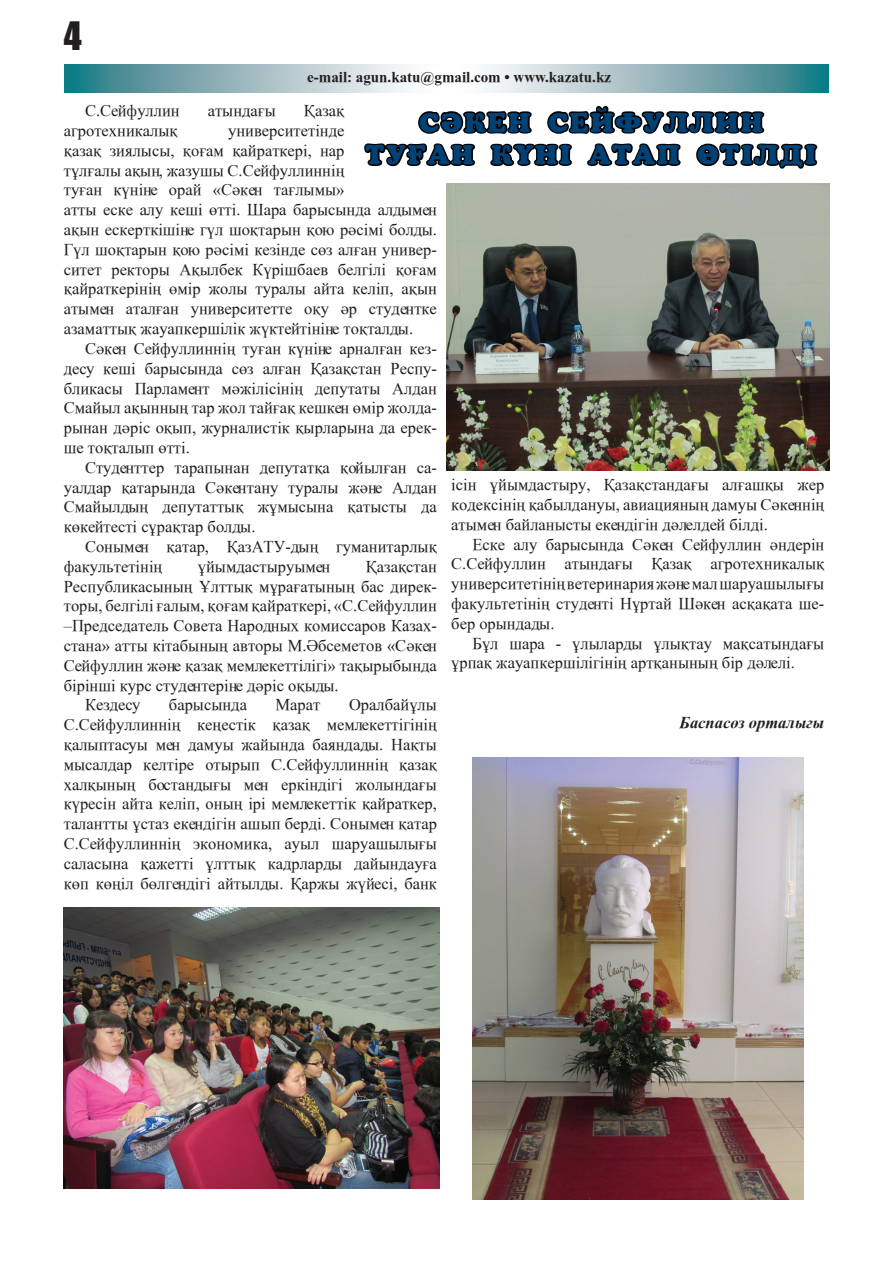
<style>
.page{position:relative;width:893px;height:1263px;background:#fff}
.page>*{position:absolute;margin:0;border:0;box-sizing:border-box;transform-origin:0 0}
.t1{font:36px "Impact";color:#231f20}
.t2{font:27px/32.4px "KZ Cooper";letter-spacing:.075em;color:#004275;text-align:center}
.t3{font:16.5px/19.8px "Times New Roman KZ";color:#231f20;text-align:justify}
.t4{font:italic 16.5px "Times New Roman KZ Bold";color:#231f20}
.t5{font:15px "Times New Roman KZ Bold";color:#231f20}
</style>
<div class="page">
<svg style="left:65px;top:65px;width:763px;height:28px"></svg>
<svg style="left:362px;top:64px;width:457px;height:105px"></svg>
<img style="left:446px;top:183px;width:383px;height:287px">
<img style="left:64px;top:907px;width:376px;height:282px">
<img style="left:472px;top:757px;width:332px;height:442px">
<h1 class="t1" style="left:64px;top:8px;width:19px">4</h1>
<p class="t5" style="left:307px;top:67px;width:305px">e-mail: agun.katu@gmail.com • www.kazatu.kz</p>
<p class="t3" style="left:85px;top:101px;width:96px">С.Сейфуллин</p>
<p class="t3" style="left:208px;top:101px;width:70px">атындағы</p>
<p class="t3" style="left:304px;top:101px;width:42px">Қазақ</p>
<p class="t3" style="left:64px;top:120px;width:115px">агротехникалық</p>
<h2 class="t2" style="left:366px;top:107px;width:452px">Сәкен Сейфуллин туған күні атап өтілді</h2>
<p class="t3" style="left:64px;top:120px;width:375px;text-align:left;text-indent:164px">университетінде<br>қазақ зиялысы, қоғам қайраткері, нар<br>тұлғалы ақын, жазушы С.Сейфуллиннің<br>туған күніне орай «Сәкен тағлымы»<br>атты еске алу кеші өтті. Шара барысында алдымен ақын ескерткішіне гүл шоқтарын қою рәсімі болды.<br>Гүл шоқтарын қою рәсімі кезінде сөз алған универ&shy;ситет ректоры Ақылбек Күрішбаев белгілі қоғам қайраткерінің өмір жолы туралы айта келіп, ақын атымен аталған университетте оқу әр студентке азаматтық жауапкершілік жүктейтініне тоқталды.</p>
<p class="t3" style="left:64px;top:338px;width:375px;text-indent:21px">Сәкен Сейфуллиннің туған күніне арналған кез&shy;десу кеші барысында сөз алған Қазақстан Респу&shy;бликасы Парламент мәжілісінің депутаты Алдан Смайыл ақынның тар жол тайғақ кешкен өмір жолда&shy;рынан дәріс оқып, журналистік қырларына да ерек&shy;ше тоқталып өтті.</p>
<p class="t3" style="left:64px;top:457px;width:375px;text-indent:21px">Студенттер тарапынан депутатқа қойылған са&shy;уалдар қатарында Сәкентану туралы және Алдан Смайылдың депутаттық жұмысына қатысты да көкейтесті сұрақтар болды.</p>
<p class="t3" style="left:64px;top:536px;width:375px;text-indent:21px">Сонымен қатар, ҚазАТУ-дың гуманитарлық факультетінің</p>
<p class="t3" style="left:451px;top:474px;width:375px">ісін ұйымдастыру, Қазақстандағы алғашқы жер кодексінің қабылдануы, авиацияның дамуы Сәкеннің атымен байланысты екендігін дәлелдей білді.</p>
<p class="t3" style="left:451px;top:534px;width:375px;text-indent:21px">Еске алу барысында Сәкен Сейфуллин әндерін С.Сейфуллин атындағы Қазақ агротехникалық университетінің ветеринария және мал шаруашылығы факультетінің студенті Нұртай Шәкен асқақата ше&shy;бер орындады.</p>
<p class="t3" style="left:451px;top:633px;width:375px;text-indent:21px">Бұл шара - ұлыларды ұлықтау мақсатындағы ұрпақ жауапкершілігінің артқанының бір дәлелі.</p>
<p class="t3" style="left:198px;top:556px;width:134px">ұйымдастыруымен</p>
<p class="t3" style="left:366px;top:556px;width:73px">Қазақстан</p>
<p class="t3" style="left:64px;top:576px;width:375px">Республикасының Ұлттық мұрағатының бас дирек-</p>
<p class="t3" style="left:64px;top:596px;width:375px">торы, белгілі ғалым, қоғам қайраткері, «С.Сейфуллин</p>
<p class="t3" style="left:64px;top:615px;width:375px">–Председатель Совета Народных комиссаров Казах-</p>
<p class="t3" style="left:64px;top:635px;width:375px">стана» атты кітабының авторы М.Әбсеметов «Сәкен</p>
<p class="t3" style="left:64px;top:655px;width:375px">Сейфуллин және қазақ мемлекеттілігі» тақырыбында</p>
<p class="t3" style="left:64px;top:675px;width:276px">бірінші курс студентеріне дәріс оқыды.</p>
<p class="t3" style="left:85px;top:695px;width:57px">Кездесу</p>
<p class="t3" style="left:169px;top:695px;width:80px">барысында</p>
<p class="t3" style="left:276px;top:695px;width:46px">Марат</p>
<p class="t3" style="left:64px;top:695px;width:375px;text-indent:285px">Оралбайұлы С.Сейфуллиннің кеңестік қазақ мемлекеттігінің қалыптасуы мен дамуы жайында баяндады. Нақты мысалдар келтіре отырып С.Сейфуллиннің қазақ халқының бостандығы мен еркіндігі жолындағы күресін айта келіп, оның ірі мемлекеттік қайраткер, талантты ұстаз екендігін ашып берді. Сонымен қатар С.Сейфуллиннің экономика, ауыл шаруашылығы саласына қажетті ұлттық кадрларды дайындауға көп көңіл бөлгендігі айтылды. Қаржы жүйесі, банк</p>
<p class="t4" style="left:680px;top:711px;width:146px">Баспасөз орталығы</p>
</div>
